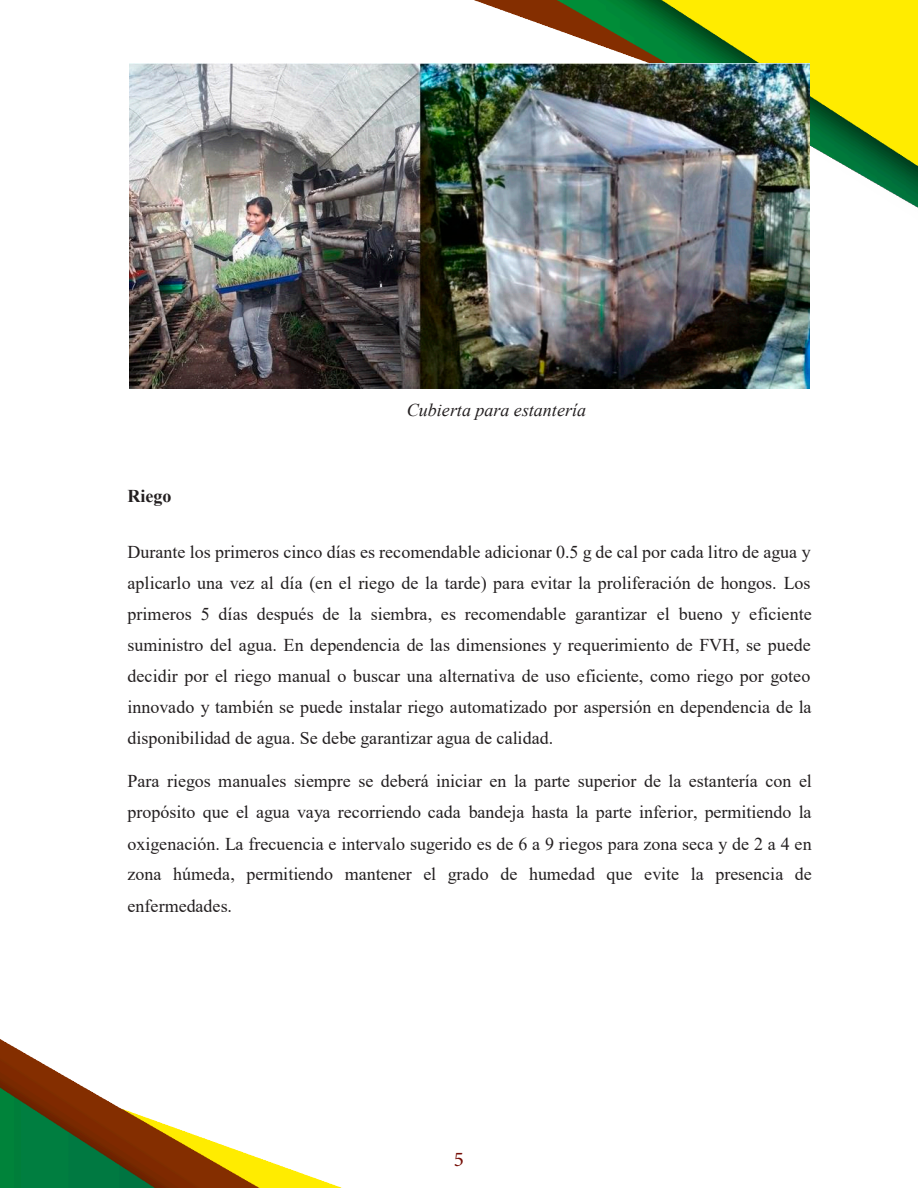
<style>
.page{position:relative;width:918px;height:1188px;background:#fff}
.page>*{position:absolute;margin:0;border:0;box-sizing:border-box;transform-origin:0 0}
.t1{font:21px "Minion Pro";color:#760f07}
.t2{font:18px/31px "Times New Roman";color:#231f20;text-align:justify}
.t3{font:italic 18px "Times New Roman";color:#231f20}
.t4{font:700 18px "Times New Roman";color:#231f20}
</style>
<div class="page">
<img style="left:0;top:0;width:918px;height:1188px">
<img style="left:130px;top:64px;width:679px;height:325px">
<p class="t3" style="left:407px;top:397px;width:181px">Cubierta para estantería</p>
<p class="t4" style="left:128px;top:483px;width:46px">Riego</p>
<p class="t2" style="left:128px;top:536px;width:686px">Durante los primeros cinco días es recomendable adicionar 0.5 g de cal por cada litro de agua y aplicarlo una vez al día (en el riego de la tarde) para evitar la proliferación de hongos. Los primeros 5 días después de la siembra, es recomendable garantizar el bueno y eficiente suministro del agua. En dependencia de las dimensiones y requerimiento de FVH, se puede decidir por el riego manual o buscar una alternativa de uso eficiente, como riego por goteo innovado y también se puede instalar riego automatizado por aspersión en dependencia de la disponibilidad de agua. Se debe garantizar agua de calidad.</p>
<p class="t2" style="left:128px;top:765px;width:686px">Para riegos manuales siempre se deberá iniciar en la parte superior de la estantería con el propósito que el agua vaya recorriendo cada bandeja hasta la parte inferior, permitiendo la oxigenación. La frecuencia e intervalo sugerido es de 6 a 9 riegos para zona seca y de 2 a 4 en zona húmeda, permitiendo mantener el grado de humedad que evite la presencia de enfermedades.</p>
<p class="t1" style="left:454px;top:1146px;width:12px">5</p>
</div>
